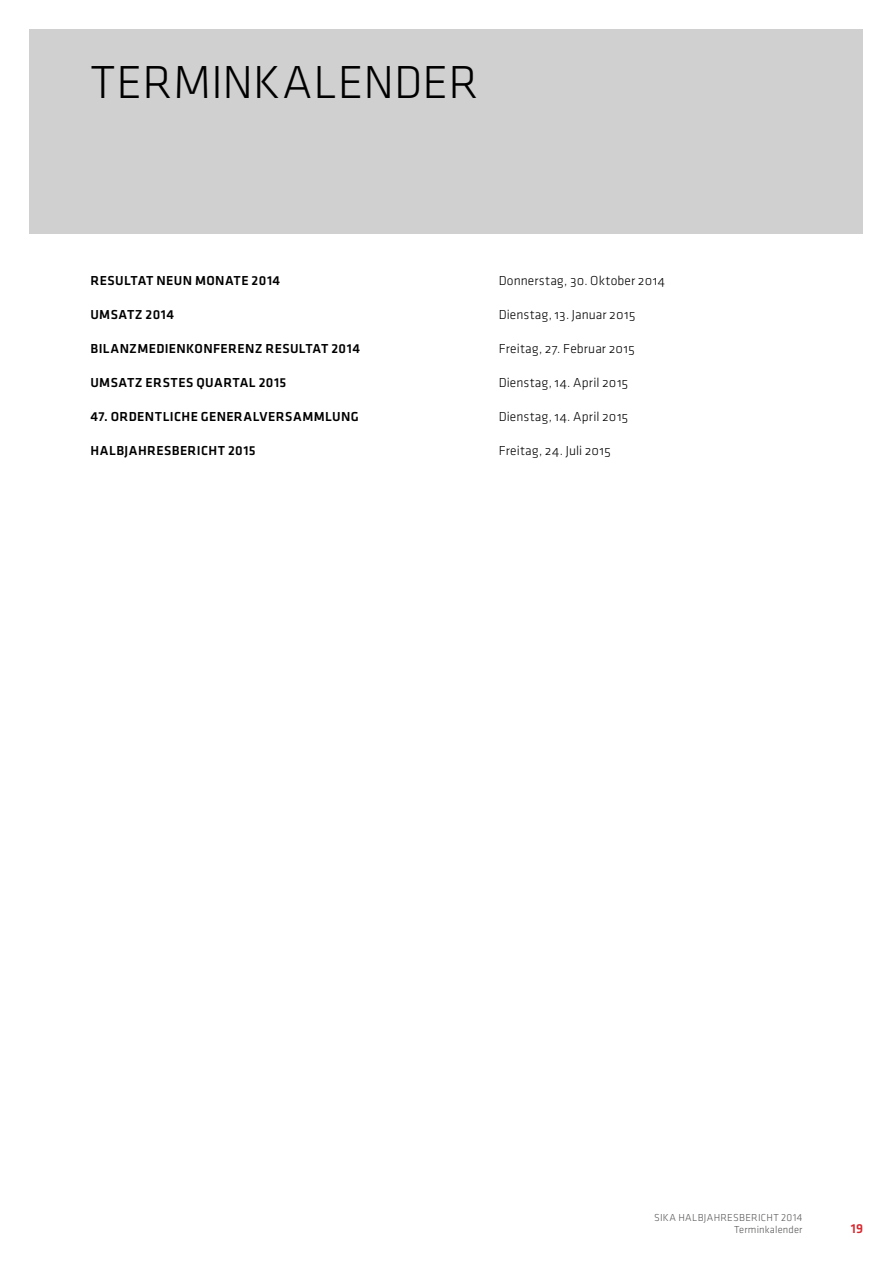
<style>
.page{position:relative;width:893px;height:1263px;background:#fff}
.page>*{position:absolute;margin:0;border:0;box-sizing:border-box;transform-origin:0 0}
.t1{font:300 48px "Klavika";color:#000}
.t2{font:500 13.5px "Klavika";letter-spacing:.025em;color:#000}
.t3{font:300 13.5px "Klavika";letter-spacing:.01em;color:#000}
.t4{font:500 13.5px "Klavika";color:#d9272e}
.t5{font:300 10.5px/12.6px "Klavika";letter-spacing:.02em;color:#575756;text-align:right}
</style>
<div class="page">
<div style="left:30px;top:30px;width:833px;height:204px;background:#d0d0d0"></div>
<h1 class="t1" style="left:91px;top:53px;width:389px">TERMINKALENDER</h1>
<p class="t2" style="left:91px;top:271px;width:191px">RESULTAT NEUN MONATE 2014</p>
<p class="t3" style="left:499px;top:272px;width:168px">Donnerstag, 30. Oktober 2014</p>
<p class="t2" style="left:91px;top:305px;width:85px">UMSATZ 2014</p>
<p class="t3" style="left:499px;top:306px;width:138px">Dienstag, 13. Januar 2015</p>
<p class="t2" style="left:91px;top:339px;width:271px">BILANZMEDIENKONFERENZ RESULTAT 2014</p>
<p class="t3" style="left:499px;top:340px;width:138px">Freitag, 27. Februar 2015</p>
<p class="t2" style="left:91px;top:373px;width:197px">UMSATZ ERSTES QUARTAL 2015</p>
<p class="t3" style="left:499px;top:374px;width:131px">Dienstag, 14. April 2015</p>
<p class="t2" style="left:91px;top:407px;width:270px">47. ORDENTLICHE GENERALVERSAMMLUNG</p>
<p class="t3" style="left:499px;top:408px;width:131px">Dienstag, 14. April 2015</p>
<p class="t2" style="left:91px;top:441px;width:167px">HALBJAHRESBERICHT 2015</p>
<p class="t3" style="left:499px;top:442px;width:114px">Freitag, 24. Juli 2015</p>
<p class="t5" style="left:654px;top:1211px;width:150px">SIKA HALBJAHRESBERICHT 2014<br>Terminkalender</p>
<p class="t4" style="left:851px;top:1219px;width:14px">19</p>
</div>
